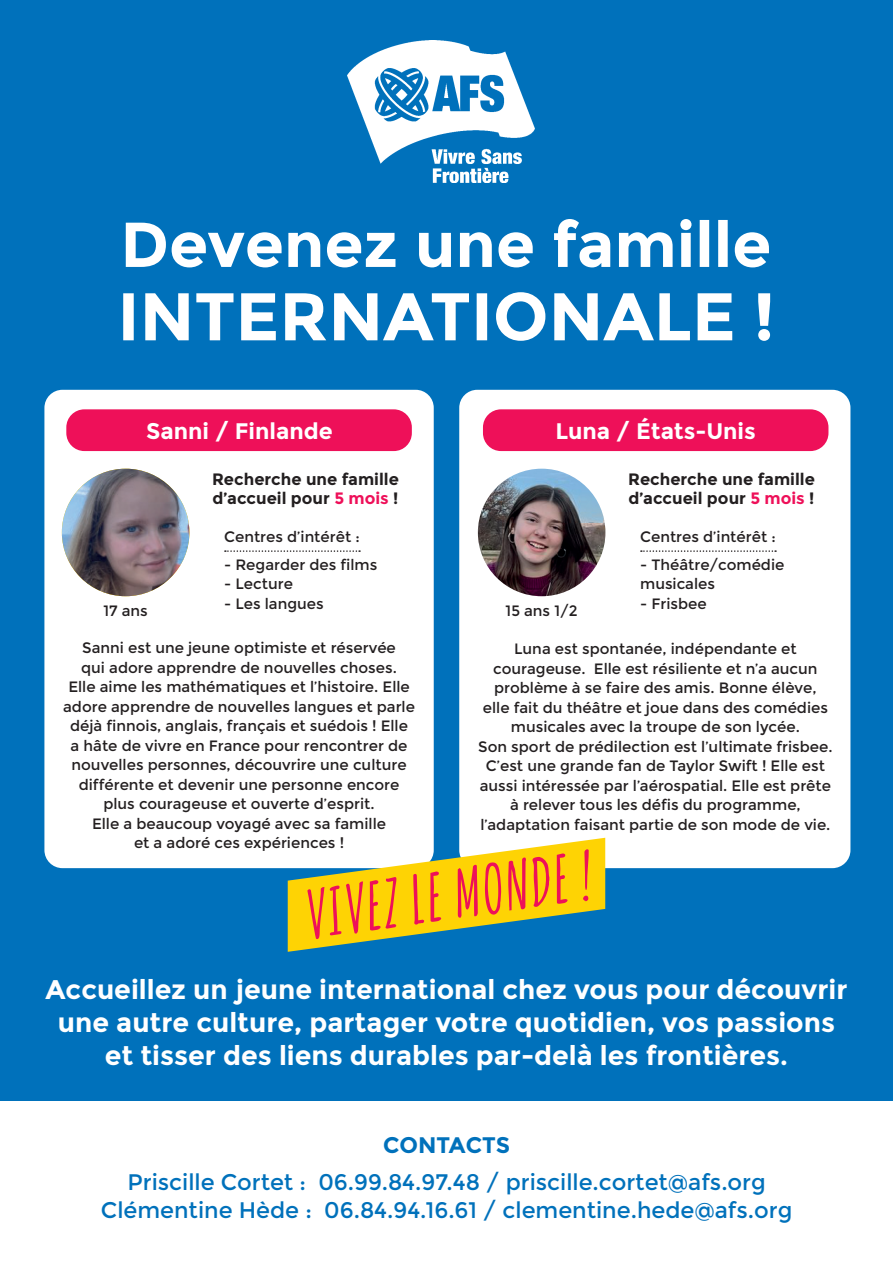
<style>
.page{position:relative;width:893px;height:1263px;background:#fff}
.page>*{position:absolute;margin:0;border:0;box-sizing:border-box;transform-origin:0 0}
.t1{font:700 27px/33px "Montserrat";color:#fff;text-align:center}
.t2{font:22.5px/28.5px "Montserrat";color:#0071bb;text-align:center}
.t3{font:700 22.5px "Montserrat";color:#fff}
.t4{font:700 22.5px "Montserrat";color:#0071bb}
.t5{font:700 16.5px/19.5px "Montserrat";color:#231f20}
.t6{font:15px/19.5px "Montserrat";color:#231f20;text-align:center}
.s1{color:#ee1059}
</style>
<div class="page">
<div style="left:0;top:0;width:893px;height:1100px;background:#0071bb"></div>
<img style="left:347px;top:40px;width:187px;height:143px">
<div style="left:44px;top:390px;width:390px;height:478px;background:#fff;border-radius:18px"></div>
<div style="left:459px;top:390px;width:391px;height:478px;background:#fff;border-radius:18px"></div>
<svg style="left:288px;top:838px;width:317px;height:114px"></svg>
<svg style="left:225px;top:550px;width:135px;height:2px"></svg>
<svg style="left:641px;top:550px;width:135px;height:2px"></svg>
<div style="left:66px;top:409px;width:346px;height:42px;background:#ee1059;border-radius:18px"></div>
<div style="left:483px;top:409px;width:345px;height:42px;background:#ee1059;border-radius:18px"></div>
<img style="left:62px;top:469px;width:127px;height:127px;border-radius:64px">
<img style="left:478px;top:469px;width:127px;height:127px;border-radius:64px">
<svg style="left:126px;top:219px;width:643px;height:48px"></svg>
<svg style="left:123px;top:292px;width:647px;height:49px"></svg>
<h2 class="t3" style="left:146px;top:418px;width:188px">Sanni / Finlande</h2>
<h2 class="t3" style="left:556px;top:418px;width:202px">Luna / États-Unis</h2>
<p class="t5" style="left:212px;top:469px;width:188px">Recherche une famille d’accueil pour <span class="s1">5 mois</span> !</p>
<p class="t5" style="left:628px;top:469px;width:188px">Recherche une famille d’accueil pour <span class="s1">5 mois</span> !</p>
<p class="t6" style="left:224px;top:527px;width:137px">Centres d’intérêt :</p>
<p class="t6" style="left:224px;top:555px;width:155px">- Regarder des films</p>
<p class="t6" style="left:224px;top:574px;width:70px">- Lecture</p>
<p class="t6" style="left:224px;top:594px;width:101px">- Les langues</p>
<p class="t6" style="left:103px;top:602px;width:46px">17 ans</p>
<p class="t6" style="left:506px;top:602px;width:74px">15 ans 1/2</p>
<p class="t6" style="left:640px;top:527px;width:137px">Centres d’intérêt :</p>
<p class="t6" style="left:640px;top:555px;width:146px;text-align:left">- Théâtre/comédie musicales</p>
<p class="t6" style="left:640px;top:594px;width:68px">- Frisbee</p>
<p class="t6" style="left:63px;top:638px;width:353px">Sanni est une jeune optimiste et réservée<br>qui adore apprendre de nouvelles choses.<br>Elle aime les mathématiques et l’histoire. Elle adore apprendre de nouvelles langues et parle déjà finnois, anglais, français et suédois ! Elle<br>a hâte de vivre en France pour rencontrer de nouvelles personnes, découvrire une culture différente et devenir une personne encore plus courageuse et ouverte d’esprit.<br>Elle a beaucoup voyagé avec sa famille<br>et a adoré ces expériences !</p>
<p class="t6" style="left:478px;top:639px;width:356px">Luna est spontanée, indépendante et courageuse. Elle est résiliente et n’a aucun problème à se faire des amis. Bonne élève,<br>elle fait du théâtre et joue dans des comédies musicales avec la troupe de son lycée.<br>Son sport de prédilection est l’ultimate frisbee.<br>C’est une grande fan de Taylor Swift ! Elle est aussi intéressée par l’aérospatial. Elle est prête à relever tous les défis du programme, l’adaptation faisant partie de son mode de vie.</p>
<h1 class="t1" style="left:45px;top:973px;width:803px">Accueillez un jeune international chez vous pour découvrir une autre culture, partager votre quotidien, vos passions et tisser des liens durables par-delà les frontières.</h1>
<h2 class="t4" style="left:383px;top:1131px;width:128px">CONTACTS</h2>
<h2 class="t2" style="left:101px;top:1168px;width:693px">Priscille Cortet : 06.99.84.97.48 / priscille.cortet@afs.org<br>Clémentine Hède : 06.84.94.16.61 / clementine.hede@afs.org</h2>
</div>
